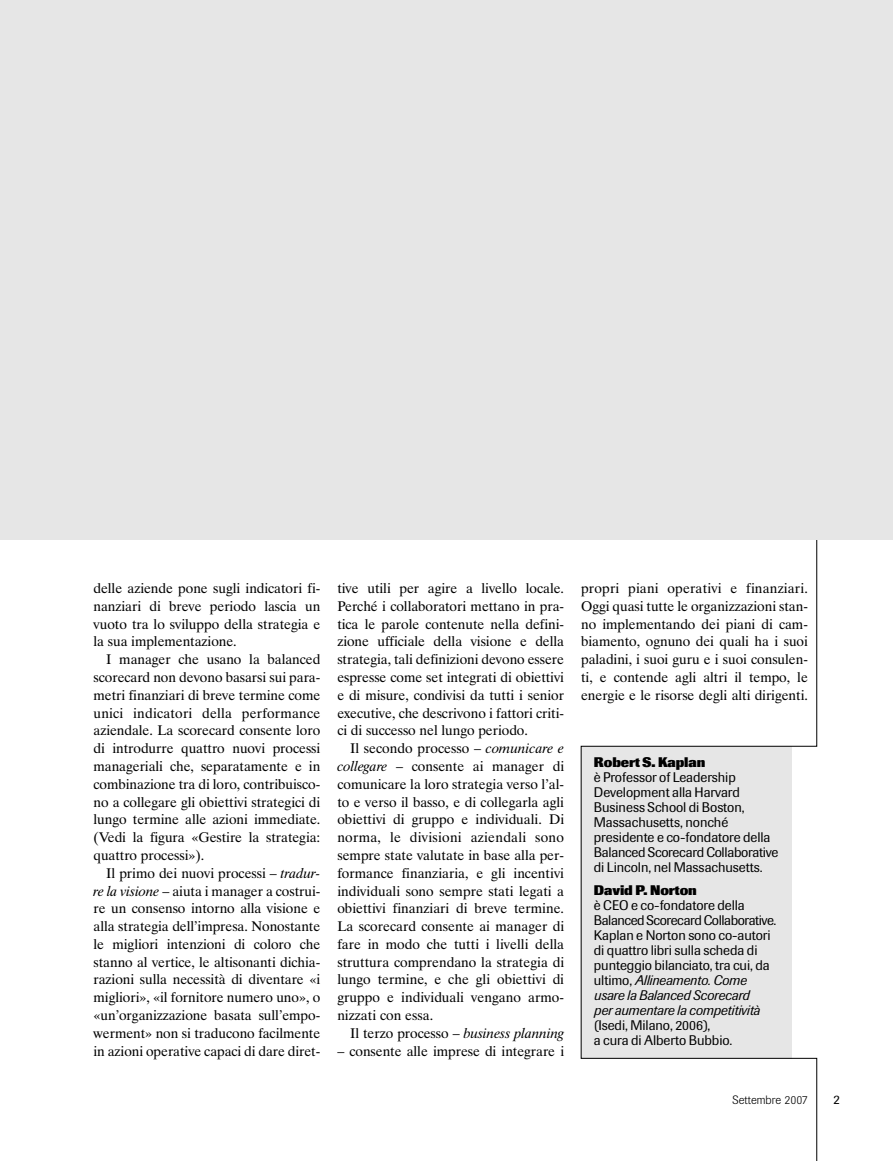
<style>
.page{position:relative;width:893px;height:1161px;background:#fff}
.page>*{position:absolute;margin:0;border:0;box-sizing:border-box;transform-origin:0 0}
.t1{font:13.95px/17.9px "Dutch 801 BT";letter-spacing:-.005em;color:#000;text-align:justify}
.t2{font:13.8px/15px "Imago";letter-spacing:-.005em;color:#000}
.t3{font:800 13.8px "Imago";letter-spacing:-.005em;color:#000}
.t4{font:12.75px "Imago";color:#000}
.t5{font:300 12px "Imago";color:#000}
.s1{font-style:italic}
</style>
<div class="page">
<svg style="left:581px;top:540px;width:236px;height:621px"></svg>
<div style="left:0;top:0;width:893px;height:540px;background:#e6e6e6"></div>
<p class="t1" style="left:94px;top:581px;width:228px">delle aziende pone sugli indicatori fi&shy;nanziari di breve periodo lascia un vuoto tra lo sviluppo della strategia e la sua implementazione.</p>
<p class="t1" style="left:94px;top:652px;width:228px;text-indent:13px">I manager che usano la balanced scorecard non devono basarsi sui para&shy;metri finanziari di breve termine come unici indicatori della performance aziendale. La scorecard consente loro di introdurre quattro nuovi processi manageriali che, separatamente e in combinazione tra di loro, contribuisco&shy;no a collegare gli obiettivi strategici di lungo termine alle azioni immediate. (Vedi la figura «Gestire la strategia: quattro processi»).</p>
<p class="t1" style="left:94px;top:865px;width:228px;text-indent:13px">Il primo dei nuovi processi – <span class="s1">tradur&shy;re la visione</span> – aiuta i manager a costrui&shy;re un consenso intorno alla visione e alla strategia dell’impresa. Nonostante le migliori intenzioni di coloro che stanno al vertice, le altisonanti dichia&shy;razioni sulla necessità di diventare «i migliori», «il fornitore numero uno», o «un’organizzazione basata sull’empo&shy;werment» non si traducono facilmente in azioni operative capaci di dare diret-</p>
<p class="t1" style="left:337px;top:581px;width:228px">tive utili per agire a livello locale.<br>Perché i collaboratori mettano in pra&shy;tica le parole contenute nella defini&shy;zione ufficiale della visione e della strategia, tali definizioni devono essere espresse come set integrati di obiettivi e di misure, condivisi da tutti i senior executive, che descrivono i fattori criti&shy;ci di successo nel lungo periodo.</p>
<p class="t1" style="left:337px;top:741px;width:228px;text-indent:13px">Il secondo processo – <span class="s1">comunicare e collegare</span> – consente ai manager di comunicare la loro strategia verso l’al&shy;to e verso il basso, e di collegarla agli obiettivi di gruppo e individuali. Di norma, le divisioni aziendali sono sempre state valutate in base alla per&shy;formance finanziaria, e gli incentivi individuali sono sempre stati legati a obiettivi finanziari di breve termine.<br>La scorecard consente ai manager di fare in modo che tutti i livelli della struttura comprendano la strategia di lungo termine, e che gli obiettivi di gruppo e individuali vengano armo&shy;nizzati con essa.</p>
<p class="t1" style="left:350px;top:1025px;width:216px">Il terzo processo – <span class="s1">business planning</span></p>
<p class="t1" style="left:337px;top:1043px;width:228px">– consente alle imprese di integrare i</p>
<p class="t1" style="left:581px;top:581px;width:228px">propri piani operativi e finanziari.<br>Oggi quasi tutte le organizzazioni stan&shy;no implementando dei piani di cam&shy;biamento, ognuno dei quali ha i suoi paladini, i suoi guru e i suoi consulen&shy;ti, e contende agli altri il tempo, le energie e le risorse degli alti dirigenti.</p>
<p class="t3" style="left:594px;top:757px;width:113px">Robert S. Kaplan</p>
<p class="t2" style="left:594px;top:771px;width:186px">è Professor of Leadership<br>Development alla Harvard<br>Business School di Boston,<br>Massachusetts, nonché presidente e co-fondatore della<br>Balanced Scorecard Collaborative di Lincoln, nel Massachusetts.</p>
<p class="t3" style="left:594px;top:885px;width:104px">David P. Norton</p>
<p class="t2" style="left:594px;top:899px;width:184px">è CEO e co-fondatore della<br>Balanced Scorecard Collaborative.<br>Kaplan e Norton sono co-autori di quattro libri sulla scheda di punteggio bilanciato, tra cui, da ultimo, <span class="s1">Allineamento. Come usare la Balanced Scorecard<br>per aumentare la competitività</span></p>
<p class="t2" style="left:594px;top:1019px;width:140px">(Isedi, Milano, 2006),<br>a cura di Alberto Bubbio.</p>
<p class="t5" style="left:733px;top:1096px;width:77px">Settembre 2007</p>
<p class="t4" style="left:833px;top:1094px;width:8px">2</p>
</div>
